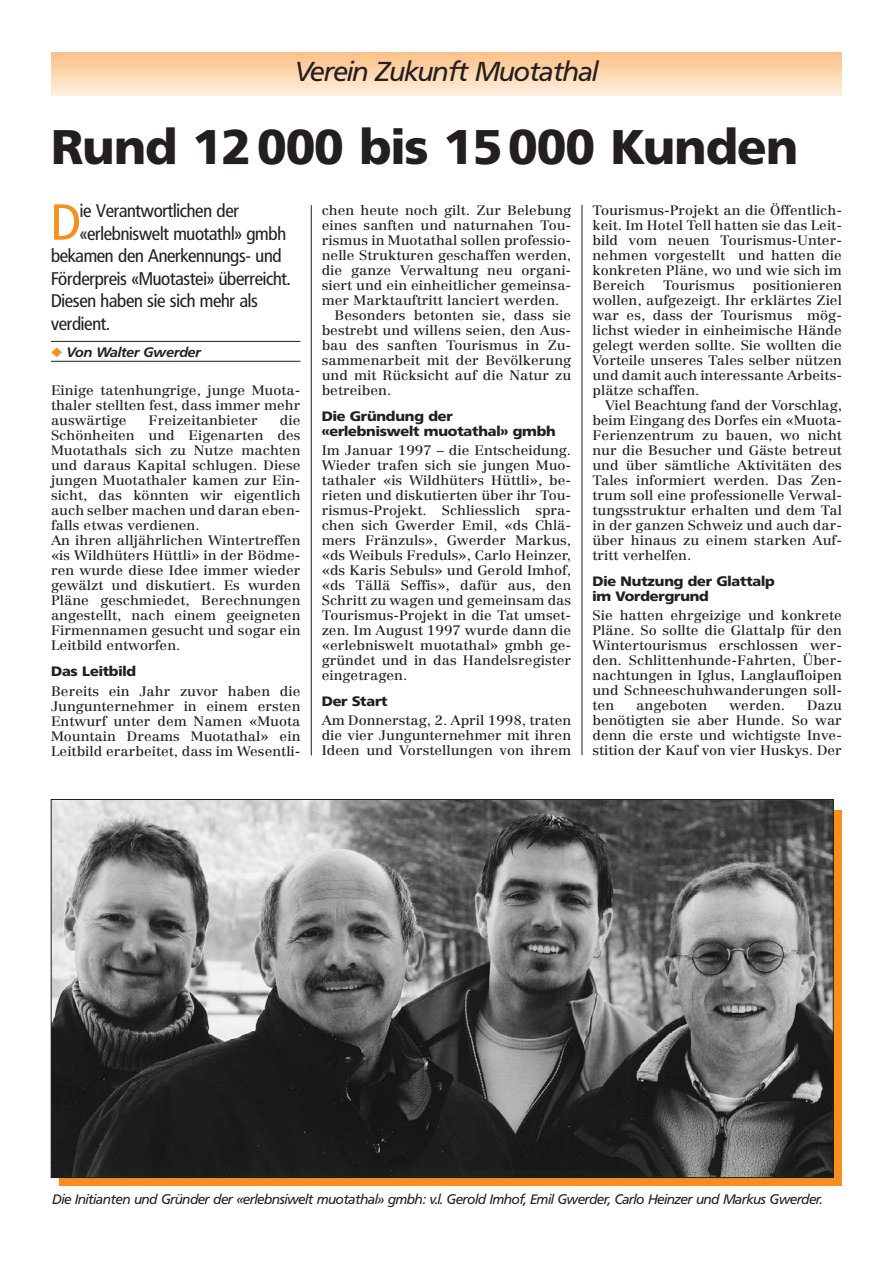
<style>
.page{position:relative;width:893px;height:1263px;background:#fff}
.page>*{position:absolute;margin:0;border:0;box-sizing:border-box;transform-origin:0 0}
.t1{font:condensed 49.8px "FR23";color:#f78f1e;scale:1.05 1}
.t2{font:700 48px "FR23";color:#231f20}
.t3{font:italic 27px "FR23";color:#231f20}
.t4{font:condensed 18px "FR23";color:#231f20;scale:1.05 1}
.t5{font:13.5px/15px "Centennial";color:#231f20;text-align:justify;scale:1.07 1}
.t6{font:italic 13.5px "FR23";color:#231f20}
.t7{font:700 13.5px/15px "FR23";color:#231f20;scale:1.07 1}
.t8{font:italic 500 13.5px "FR23";color:#231f20;scale:1.07 1}
.s1{color:#f78f1e}
</style>
<div class="page">
<hr style="left:51px;top:94px;width:791px;height:2px;background:#ffecda">
<hr style="left:51px;top:92px;width:791px;height:2px;background:#ffead4">
<hr style="left:51px;top:90px;width:791px;height:2px;background:#ffe6ce">
<hr style="left:51px;top:89px;width:791px;height:2px;background:#ffe4ca">
<hr style="left:51px;top:87px;width:791px;height:2px;background:#fee2c5">
<hr style="left:51px;top:85px;width:791px;height:2px;background:#fedfbf">
<hr style="left:51px;top:83px;width:791px;height:2px;background:#fedcba">
<hr style="left:51px;top:82px;width:791px;height:2px;background:#fedab6">
<hr style="left:51px;top:80px;width:791px;height:2px;background:#fed8b1">
<hr style="left:51px;top:78px;width:791px;height:2px;background:#fed5ab">
<hr style="left:51px;top:76px;width:791px;height:2px;background:#fed2a5">
<hr style="left:51px;top:74px;width:791px;height:2px;background:#fed0a0">
<hr style="left:51px;top:73px;width:791px;height:2px;background:#fdcd9c">
<hr style="left:51px;top:71px;width:791px;height:2px;background:#fdcb97">
<hr style="left:51px;top:69px;width:791px;height:2px;background:#fdc892">
<hr style="left:51px;top:67px;width:791px;height:2px;background:#fdc58c">
<hr style="left:51px;top:65px;width:791px;height:2px;background:#fdc287">
<hr style="left:51px;top:63px;width:791px;height:2px;background:#fcbf82">
<hr style="left:51px;top:61px;width:791px;height:2px;background:#fcbc7c">
<hr style="left:51px;top:59px;width:791px;height:2px;background:#fcba78">
<hr style="left:51px;top:58px;width:791px;height:2px;background:#fcb874">
<hr style="left:51px;top:56px;width:791px;height:2px;background:#fbb570">
<hr style="left:51px;top:54px;width:791px;height:2px;background:#fbb26a">
<hr style="left:51px;top:52px;width:791px;height:2px;background:#fbb065">
<hr style="left:51px;top:341px;width:249px;height:1px;background:#231f20">
<hr style="left:51px;top:361px;width:249px;height:1px;background:#231f20">
<svg style="left:60px;top:811px;width:782px;height:375px;background:#c97821"></svg>
<img style="left:53px;top:801px;width:778px;height:375px">
<hr style="left:311px;top:205px;width:1px;height:550px;background:#231f20">
<hr style="left:582px;top:205px;width:1px;height:550px;background:#231f20">
<h3 class="t3" style="left:295px;top:60px;width:304px">Verein Zukunft Muotathal</h3>
<h2 class="t2" style="left:51px;top:128px;width:748px">Rund 12000 bis 15000 Kunden</h2>
<h1 class="t1" style="left:51px;top:202px;width:29px">D</h1>
<h3 class="t4" style="left:80px;top:203px;width:153px">ie Verantwortlichen der</h3>
<p class="t5" style="left:592px;top:204px;width:235px">Tourismus-Projekt an die Öffentlich&shy;keit. Im Hotel Tell hatten sie das Leit&shy;bild vom neuen Tourismus-Unter&shy;nehmen vorgestellt und hatten die konkreten Pläne, wo und wie sich im Bereich</p>
<p class="t5" style="left:322px;top:204px;width:235px">chen heute noch gilt. Zur Belebung</p>
<p class="t5" style="left:322px;top:219px;width:235px">eines sanften und naturnahen Tou-</p>
<p class="t5" style="left:322px;top:234px;width:235px">rismus in Muotathal sollen professio-</p>
<p class="t5" style="left:322px;top:249px;width:235px">nelle Strukturen geschaffen werden,</p>
<p class="t5" style="left:322px;top:264px;width:235px">die ganze Verwaltung neu organi-</p>
<p class="t5" style="left:322px;top:279px;width:235px">siert und ein einheitlicher gemeinsa-</p>
<p class="t5" style="left:322px;top:294px;width:224px">mer Marktauftritt lanciert werden.</p>
<p class="t5" style="left:334px;top:309px;width:223px">Besonders betonten sie, dass sie</p>
<p class="t5" style="left:322px;top:324px;width:235px">bestrebt und willens seien, den Aus-</p>
<p class="t5" style="left:322px;top:339px;width:235px">bau des sanften Tourismus in Zu-</p>
<p class="t5" style="left:322px;top:354px;width:235px">sammenarbeit mit der Bevölkerung</p>
<p class="t5" style="left:322px;top:369px;width:235px">und mit Rücksicht auf die Natur zu</p>
<p class="t5" style="left:322px;top:384px;width:66px">betreiben.</p>
<p class="t7" style="left:322px;top:410px;width:220px">Die Gründung der<br>«erlebniswelt muotathal» gmbh</p>
<p class="t5" style="left:322px;top:444px;width:235px">Im Januar 1997 – die Entscheidung.<br>Wieder trafen sich sie jungen Muo&shy;tathaler «is Wildhüters Hüttli», be&shy;rieten und diskutierten über ihr Tou&shy;rismus-Projekt. Schliesslich spra&shy;chen sich Gwerder Emil, «ds Chlä&shy;mers Fränzuls», Gwerder Markus, «ds Weibuls Freduls», Carlo Heinzer, «ds Karis Sebuls» und Gerold Imhof, «ds Tällä Seffis», dafür aus, den Schritt zu wagen und gemeinsam das Tourismus-Projekt in die Tat umset&shy;zen. Im August 1997 wurde dann die «erlebniswelt muotathal» gmbh ge&shy;gründet und in das Handelsregister eingetragen.</p>
<p class="t7" style="left:322px;top:695px;width:63px">Der Start</p>
<p class="t5" style="left:322px;top:714px;width:235px">Am Donnerstag, 2. April 1998, traten die vier Jungunternehmer mit ihren Ideen und Vorstellungen von ihrem</p>
<h3 class="t4" style="left:80px;top:226px;width:198px">«erlebniswelt muotathl» gmbh</h3>
<h3 class="t4" style="left:51px;top:248px;width:221px">bekamen den Anerkennungs- und</h3>
<h3 class="t4" style="left:51px;top:271px;width:229px">Förderpreis «Muotastei» überreicht.</h3>
<h3 class="t4" style="left:51px;top:293px;width:198px">Diesen haben sie sich mehr als</h3>
<h3 class="t4" style="left:51px;top:316px;width:57px">verdient.</h3>
<p class="t8" style="left:51px;top:346px;width:142px"><span class="s1">◆</span> Von Walter Gwerder</p>
<p class="t5" style="left:51px;top:384px;width:235px">Einige tatenhungrige, junge Muota&shy;thaler stellten fest, dass immer mehr auswärtige</p>
<p class="t5" style="left:592px;top:279px;width:235px;text-indent:160px">positionieren wollen, aufgezeigt. Ihr erklärtes Ziel war es, dass der Tourismus mög&shy;lichst wieder in einheimische Hände gelegt werden sollte. Sie wollten die Vorteile unseres Tales selber nützen und damit auch interessante Arbeits&shy;plätze schaffen.</p>
<p class="t5" style="left:592px;top:399px;width:235px;text-indent:13px">Viel Beachtung fand der Vorschlag, beim Eingang des Dorfes ein «Muota-Ferienzentrum zu bauen, wo nicht nur die Besucher und Gäste betreut und über sämtliche Aktivitäten des Tales informiert werden. Das Zen&shy;trum soll eine professionelle Verwal&shy;tungsstruktur erhalten und dem Tal in der ganzen Schweiz und auch dar&shy;über hinaus zu einem starken Auf&shy;tritt verhelfen.</p>
<p class="t7" style="left:592px;top:575px;width:172px">Die Nutzung der Glattalp im Vordergrund</p>
<p class="t5" style="left:592px;top:609px;width:235px">Sie hatten ehrgeizige und konkrete Pläne. So sollte die Glattalp für den Wintertourismus erschlossen wer&shy;den. Schlittenhunde-Fahrten, Über&shy;nachtungen in Iglus, Langlaufloipen und Schneeschuhwanderungen soll&shy;ten</p>
<p class="t5" style="left:663px;top:279px;width:69px">Tourismus</p>
<p class="t5" style="left:51px;top:414px;width:235px;text-align:left;text-indent:229px">die<br>Schönheiten und Eigenarten des<br>Muotathals sich zu Nutze machten und daraus Kapital schlugen. Diese jungen Muotathaler kamen zur Ein&shy;sicht, das könnten wir eigentlich auch selber machen und daran eben&shy;falls etwas verdienen.<br>An ihren alljährlichen Wintertreffen «is Wildhüters Hüttli» in der Bödme&shy;ren wurde diese Idee immer wieder gewälzt und diskutiert. Es wurden<br>Pläne geschmiedet, Berechnungen angestellt, nach einem geeigneten<br>Firmennamen gesucht und sogar ein<br>Leitbild entworfen.</p>
<p class="t7" style="left:51px;top:665px;width:81px">Das Leitbild</p>
<p class="t5" style="left:51px;top:684px;width:235px">Bereits ein Jahr zuvor haben die Jungunternehmer in einem ersten Entwurf unter dem Namen «Muota Mountain Dreams Muotathal» ein Leitbild erarbeitet, dass im Wesentli-</p>
<p class="t5" style="left:149px;top:414px;width:104px">Freizeitanbieter</p>
<p class="t5" style="left:636px;top:699px;width:68px">angeboten</p>
<p class="t5" style="left:729px;top:699px;width:53px">werden.</p>
<p class="t5" style="left:592px;top:699px;width:235px;text-indent:215px">Dazu benötigten sie aber Hunde. So war denn die erste und wichtigste Inve&shy;stition der Kauf von vier Huskys. Der</p>
<p class="t6" style="left:53px;top:1194px;width:771px">Die Initianten und Gründer der «erlebnsiwelt muotathal» gmbh: v.l. Gerold Imhof, Emil Gwerder, Carlo Heinzer und Markus Gwerder.</p>
</div>
